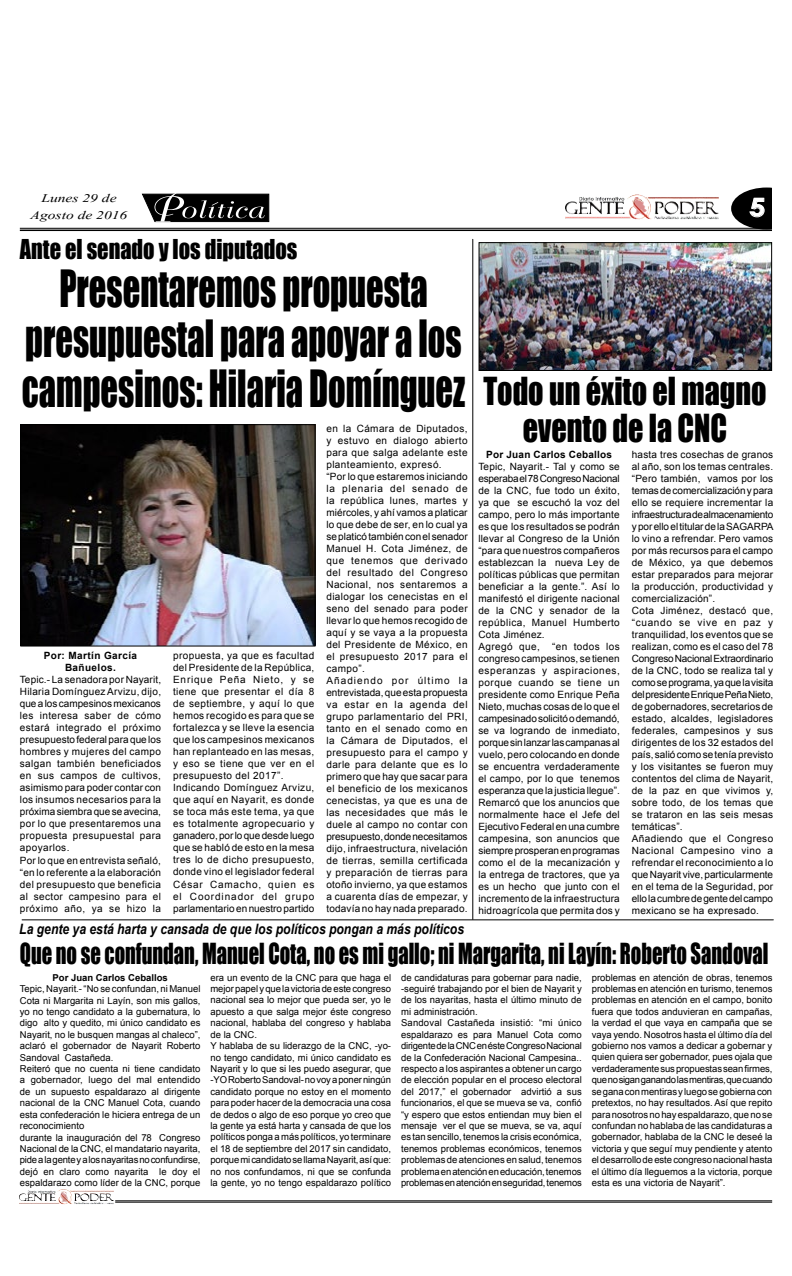
<style>
.page{position:relative;width:792px;height:1276px;background:#fff}
.page>*{position:absolute;margin:0;border:0;box-sizing:border-box;transform-origin:0 0}
.t1{font:47.2px/50px "Impact";color:#000;scale:.73 1}
.t2{font:35.5px "Impact";color:#000;scale:.85 1}
.t3{font:26.7px "Impact";color:#000;scale:.77 1}
.t4{font:25.2px "Impact";color:#000;scale:.89 1}
.t5{font:700 25.2px "Century Gothic";color:#fff;scale:1.14 1}
.t6{font:14.6px/17.6px "Vijaya";color:#000;text-align:center;scale:1.32 1}
.t7{font:italic 700 14.3px "Arial";color:#000;scale:.85 1}
.t8{font:10px/12px "Arial";letter-spacing:.04em;color:#000}
.t9{font:10px/12px "Arial";letter-spacing:.02em;color:#000}
.t10{font:700 10px/12px "Arial";letter-spacing:.04em;color:#000;text-align:center}
.t11{font:700 10px "Arial";letter-spacing:.02em;color:#000}
.t12{font:9.5px/11.4px "Arial";color:#000}
.t13{font:700 9.5px "Arial";color:#000}
.s1{font-size:35.5px}
</style>
<div class="page">
<img style="left:633px;top:215px;width:15px;height:2px">
<svg style="left:731px;top:187px;width:41px;height:41px"></svg>
<hr style="left:20px;top:228px;width:752px;height:1px;background:#000">
<hr style="left:20px;top:229px;width:752px;height:2px;background:#000">
<img style="left:627px;top:195px;width:23px;height:20px">
<hr style="left:115px;top:1200px;width:657px;height:1px;background:#000">
<hr style="left:115px;top:1201px;width:657px;height:1px;background:#000">
<img style="left:57px;top:1189px;width:15px;height:12px">
<svg style="left:141px;top:193px;width:129px;height:30px;background:#3e3e3e"></svg>
<hr style="left:472px;top:239px;width:1px;height:680px;background:#000">
<img style="left:481px;top:244px;width:289px;height:125px">
<div style="left:479px;top:242px;width:293px;height:129px;border:1px solid #000"></div>
<img style="left:22px;top:426px;width:291px;height:218px">
<div style="left:20px;top:424px;width:295px;height:222px;border:1px solid #000"></div>
<hr style="left:22px;top:919px;width:751px;height:1px;background:#000">
<h3 class="t6" style="left:31px;top:187px;width:75px">Lunes 29 de<br>Agosto de 2016</h3>
<h3 class="t4" style="left:20px;top:229px;width:313px">Ante el senado y los diputados</h3>
<h1 class="t1" style="left:22px;top:263px;width:1022px;text-indent:37px">Presentaremos propuesta<br>presupuestal para apoyar a los<br>campesinos: Hilaria Domínguez <span class="s1">Todo un éxito el magno</span></h1>
<h2 class="t2" style="left:523px;top:400px;width:242px">evento de la CNC</h2>
<h3 class="t5" style="left:749px;top:188px;width:16px">5</h3>
<p class="t8" style="left:326px;top:422px;width:143px">en la Cámara de Diputados, y estuvo en dialogo abierto para que salga adelante este planteamiento, expresó.<br>“Por lo que estaremos iniciando la plenaria del senado de la república lunes, martes y miércoles, y ahí vamos a platicar lo que debe de ser, en lo cual ya se platicó también con el senador<br>Manuel H. Cota Jiménez, de que tenemos que derivado del resultado del Congreso<br>Nacional, nos sentaremos a dialogar los cenecistas en el seno del senado para poder llevar lo que hemos recogido de aquí y se vaya a la propuesta del Presidente de México, en el presupuesto 2017 para el campo”.<br>Añadiendo por último la entrevistada, que esta propuesta va estar en la agenda del grupo parlamentario del PRI, tanto en el senado como en la Cámara de Diputados, el presupuesto para el campo y darle para delante que es lo primero que hay que sacar para el beneficio de los mexicanos cenecistas, ya que es una de las necesidades que más le duele al campo no contar con presupuesto, donde necesitamos dijo, infraestructura, nivelación de tierras, semilla certificada y preparación de tierras para otoño invierno, ya que estamos a cuarenta días de empezar, y todavía no hay nada preparado.</p>
<p class="t11" style="left:486px;top:447px;width:127px">Por Juan Carlos Ceballos</p>
<p class="t9" style="left:478px;top:460px;width:143px">Tepic, Nayarit.- Tal y como se esperaba el 78 Congreso Nacional de la CNC, fue todo un éxito, ya que se escuchó la voz del campo, pero lo más importante es que los resultados se podrán llevar al Congreso de la Unión “para que nuestros compañeros establezcan la nueva Ley de políticas públicas que permitan beneficiar a la gente.”. Así lo manifestó el dirigente nacional de la CNC y senador de la república, Manuel Humberto<br>Cota Jiménez.<br>Agregó que, “en todos los congreso campesinos, se tienen esperanzas y aspiraciones, porque cuando se tiene un presidente como Enrique Peña<br>Nieto, muchas cosas de lo que el campesinado solicitó o demandó, se va logrando de inmediato, porque sin lanzar las campanas al vuelo, pero colocando en donde se encuentra verdaderamente el campo, por lo que tenemos esperanza que la justicia llegue”.<br>Remarcó que los anuncios que normalmente hace el Jefe del<br>Ejecutivo Federal en una cumbre campesina, son anuncios que siempre prosperan en programas como el de la mecanización y la entrega de tractores, que ya es un hecho que junto con el incremento de la infraestructura hidroagrícola que permita dos y</p>
<p class="t9" style="left:632px;top:448px;width:143px">hasta tres cosechas de granos al año, son los temas centrales. “Pero también, vamos por los temas de comercialización y para ello se requiere incrementar la infraestructura de almacenamiento y por ello el titular de la SAGARPA lo vino a refrendar. Pero vamos por más recursos para el campo de México, ya que debemos estar preparados para mejorar la producción, productividad y comercialización”.<br>Cota Jiménez, destacó que, “cuando se vive en paz y tranquilidad, los eventos que se realizan, como es el caso del 78<br>Congreso Nacional Extraordinario de la CNC, todo se realiza tal y como se programa, ya que la visita del presidente Enrique Peña Nieto, de gobernadores, secretarios de estado, alcaldes, legisladores federales, campesinos y sus dirigentes de los 32 estados del país, salió como se tenía previsto y los visitantes se fueron muy contentos del clima de Nayarit, de la paz en que vivimos y, sobre todo, de los temas que se trataron en las seis mesas temáticas”.<br>Añadiendo que el Congreso<br>Nacional Campesino vino a refrendar el reconocimiento a lo que Nayarit vive, particularmente en el tema de la Seguridad, por ello la cumbre de gente del campo mexicano se ha expresado.</p>
<p class="t10" style="left:44px;top:650px;width:95px">Por: Martín García<br>Bañuelos.</p>
<p class="t8" style="left:20px;top:674px;width:143px">Tepic.- La senadora por Nayarit,<br>Hilaria Domínguez Arvizu, dijo, que a los campesinos mexicanos les interesa saber de cómo estará integrado el próximo presupuesto federal para que los hombres y mujeres del campo salgan también beneficiados en sus campos de cultivos, asimismo para poder contar con los insumos necesarios para la próxima siembra que se avecina, por lo que presentaremos una propuesta presupuestal para apoyarlos.<br>Por lo que en entrevista señaló, “en lo referente a la elaboración del presupuesto que beneficia al sector campesino para el próximo año, ya se hizo la</p>
<p class="t8" style="left:173px;top:650px;width:143px">propuesta, ya que es facultad del Presidente de la República,<br>Enrique Peña Nieto, y se tiene que presentar el día 8 de septiembre, y aquí lo que hemos recogido es para que se fortalezca y se lleve la esencia que los campesinos mexicanos han replanteado en las mesas, y eso se tiene que ver en el presupuesto del 2017”.<br>Indicando Domínguez Arvizu, que aquí en Nayarit, es donde se toca más este tema, ya que es totalmente agropecuario y ganadero, por lo que desde luego que se habló de esto en la mesa tres lo de dicho presupuesto, donde vino el legislador federal<br>César Camacho, quien es el Coordinador del grupo parlamentario en nuestro partido</p>
<h3 class="t7" style="left:19px;top:919px;width:525px">La gente ya está harta y cansada de que los políticos pongan a más políticos</h3>
<h3 class="t3" style="left:20px;top:933px;width:974px">Que no se confundan, Manuel Cota, no es mi gallo; ni Margarita, ni Layín: Roberto Sandoval</h3>
<p class="t13" style="left:53px;top:970px;width:117px">Por Juan Carlos Ceballos</p>
<p class="t12" style="left:20px;top:983px;width:182px">Tepic, Nayarit.- “No se confundan, ni Manuel Cota ni Margarita ni Layín, son mis gallos, yo no tengo candidato a la gubernatura, lo digo alto y quedito, mi único candidato es Nayarit, no le busquen mangas al chaleco”, aclaró el gobernador de Nayarit Roberto Sandoval Castañeda.<br>Reiteró que no cuenta ni tiene candidato a gobernador, luego del mal entendido de un supuesto espaldarazo al dirigente nacional de la CNC Manuel Cota, cuando esta confederación le hiciera entrega de un reconocimiento<br>durante la inauguración del 78 Congreso Nacional de la CNC, el mandatario nayarita, pide a la gente y a los nayaritas no confundirse, dejó en claro como nayarita le doy el espaldarazo como líder de la CNC, porque</p>
<p class="t12" style="left:210px;top:971px;width:182px">era un evento de la CNC para que haga el mejor papel y que la victoria de este congreso nacional sea lo mejor que pueda ser, yo le apuesto a que salga mejor éste congreso nacional, hablaba del congreso y hablaba de la CNC.<br>Y hablaba de su liderazgo de la CNC, -yo&shy;no tengo candidato, mi único candidato es Nayarit y lo que si les puedo asegurar, que -YO Roberto Sandoval- no voy a poner ningún candidato porque no estoy en el momento para poder hacer de la democracia una cosa de dedos o algo de eso porque yo creo que la gente ya está harta y cansada de que los políticos ponga a más políticos, yo terminare el 18 de septiembre del 2017 sin candidato, porque mi candidato se llama Nayarit, así que: no nos confundamos, ni que se confunda la gente, yo no tengo espaldarazo político</p>
<p class="t12" style="left:401px;top:971px;width:182px">de candidaturas para gobernar para nadie, -seguiré trabajando por el bien de Nayarit y de los nayaritas, hasta el último minuto de mi administración.<br>Sandoval Castañeda insistió: “mi único espaldarazo es para Manuel Cota como dirigente de la CNC en éste Congreso Nacional de la Confederación Nacional Campesina.. respecto a los aspirantes a obtener un cargo de elección popular en el proceso electoral del 2017,” el gobernador advirtió a sus funcionarios, el que se mueva se va, confió “y espero que estos entiendan muy bien el mensaje ver el que se mueva, se va, aquí es tan sencillo, tenemos la crisis económica, tenemos problemas económicos, tenemos problemas de atenciones en salud, tenemos problema en atención en educación, tenemos problemas en atención en seguridad, tenemos</p>
<p class="t12" style="left:592px;top:971px;width:182px;text-align:justify">problemas en atención de obras, tenemos problemas en atención en turismo, tenemos problemas en atención en el campo, bonito fuera que todos anduvieran en campañas, la verdad el que vaya en campaña que se vaya yendo. Nosotros hasta el último día del gobierno nos vamos a dedicar a gobernar y quien quiera ser gobernador, pues ojala que verdaderamente sus propuestas sean firmes, que no sigan ganando las mentiras, que cuando se gana con mentiras y luego se gobierna con pretextos, no hay resultados. Así que repito para nosotros no hay espaldarazo, que no se confundan no hablaba de las candidaturas a gobernador, hablaba de la CNC le deseé la victoria y que seguí muy pendiente y atento el desarrollo de este congreso nacional hasta el último día lleguemos a la victoria, porque esta es una victoria de Nayarit”.</p>
</div>
